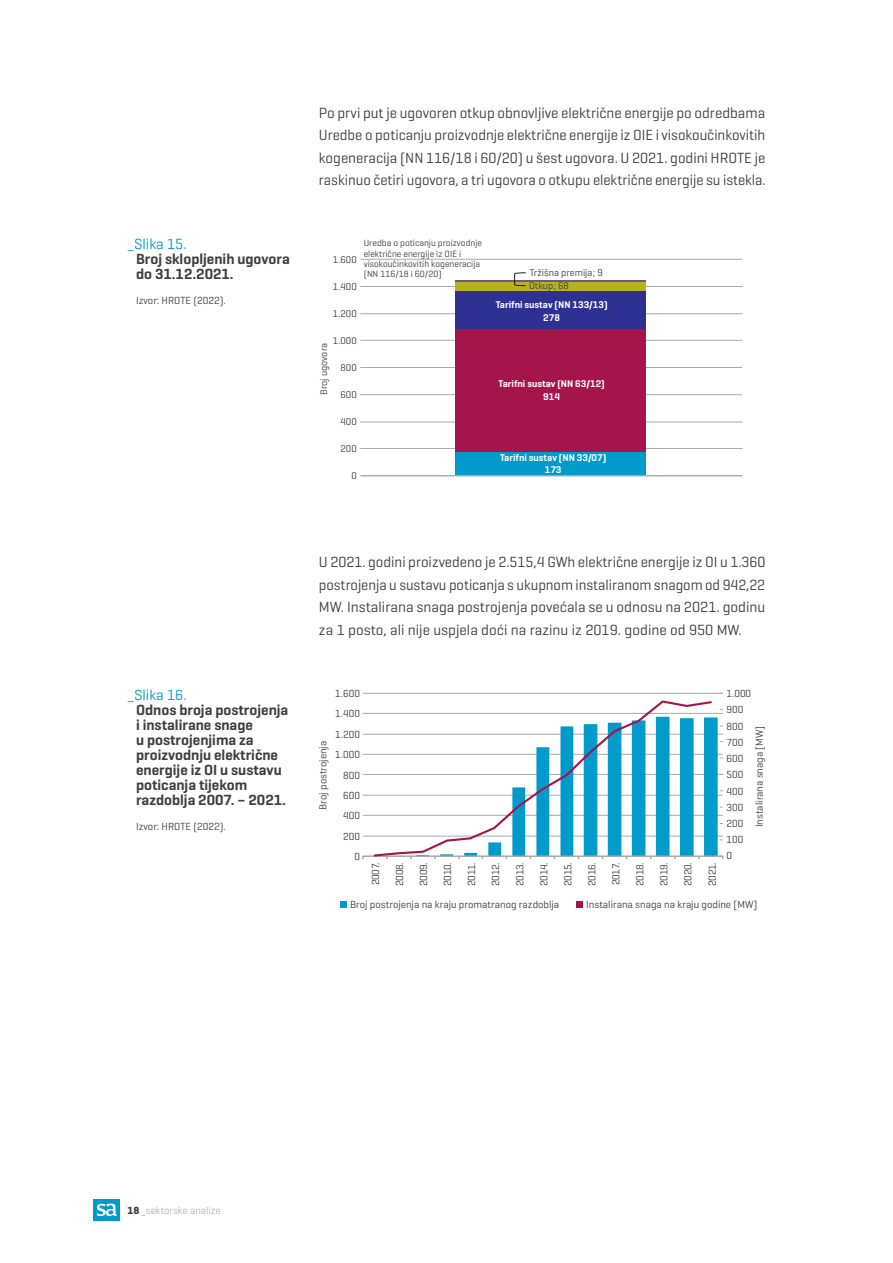
<style>
.page{position:relative;width:893px;height:1263px;background:#fff}
.page>*{position:absolute;margin:0;border:0;box-sizing:border-box;transform-origin:0 0}
.t1{font:15px/22.5px "Geogrotesque";color:#3e3e3f;text-align:justify}
.t2{font:600 15px/15px "Geogrotesque";color:#3e3e3f}
.t3{font:15px "Geogrotesque";color:#009bca}
.t4{font:10.5px/16.2px "Geogrotesque";color:#3e3e3f}
.t5{font:300 10.5px "Geogrotesque";color:#9d9fa2}
.t6{font:10.35px "Geogrotesque";color:#3e3e3f}
.t7{font:600 9.9px/12.3px "Geogrotesque";color:#fff;text-align:center}
.t8{font:9.9px/12.6px "Geogrotesque";color:#3e3e3f}
.t9{font:9.15px/10.4px "Geogrotesque";color:#3e3e3f}
.s1{font-weight:700;color:#3e3e3f}
.s2{color:#009bca}
</style>
<div class="page">
<div style="left:94px;top:1199px;width:26px;height:21px;background:#009bca"></div>
<svg style="left:97px;top:1203px;width:20px;height:13px"></svg>
<hr style="left:360px;top:448px;width:382px;height:1px;background:#a8a9ad">
<hr style="left:360px;top:422px;width:382px;height:1px;background:#a8a9ad">
<hr style="left:360px;top:394px;width:382px;height:1px;background:#a8a9ad">
<hr style="left:360px;top:367px;width:382px;height:1px;background:#a8a9ad">
<hr style="left:360px;top:340px;width:382px;height:1px;background:#a8a9ad">
<hr style="left:360px;top:313px;width:382px;height:1px;background:#a8a9ad">
<hr style="left:360px;top:286px;width:382px;height:1px;background:#a8a9ad">
<hr style="left:360px;top:259px;width:382px;height:1px;background:#a8a9ad">
<div style="left:455px;top:452px;width:191px;height:24px;background:#009bca"></div>
<div style="left:455px;top:328px;width:191px;height:124px;background:#a5154b"></div>
<div style="left:455px;top:291px;width:191px;height:37px;background:#2e3092"></div>
<hr style="left:360px;top:475px;width:382px;height:1px;background:#a8a9ad">
<div style="left:455px;top:282px;width:191px;height:9px;background:#b7b220"></div>
<hr style="left:455px;top:280px;width:191px;height:2px;background:#6f5789">
<svg style="left:514px;top:272px;width:12px;height:14px"></svg>
<svg style="left:577px;top:901px;width:6px;height:6px"></svg>
<div style="left:341px;top:901px;width:6px;height:7px;background:#009bca"></div>
<hr style="left:363px;top:836px;width:360px;height:1px;background:#a8a9ad">
<hr style="left:363px;top:815px;width:360px;height:1px;background:#a8a9ad">
<hr style="left:363px;top:795px;width:360px;height:1px;background:#a8a9ad">
<hr style="left:363px;top:774px;width:360px;height:1px;background:#a8a9ad">
<hr style="left:363px;top:754px;width:360px;height:1px;background:#a8a9ad">
<hr style="left:363px;top:734px;width:360px;height:1px;background:#a8a9ad">
<hr style="left:363px;top:713px;width:360px;height:1px;background:#a8a9ad">
<hr style="left:363px;top:693px;width:360px;height:1px;background:#a8a9ad">
<svg style="left:368px;top:717px;width:350px;height:138px"></svg>
<hr style="left:363px;top:855px;width:360px;height:2px;background:#a8a9ad">
<svg style="left:373px;top:700px;width:340px;height:158px"></svg>
<p class="t3" style="left:128px;top:235px;width:61px">_ Slika 15.</p>
<p class="t2" style="left:136px;top:251px;width:155px">Broj sklopljenih ugovora do 31.12.2021.</p>
<p class="t4" style="left:136px;top:292px;width:91px">Izvor: HROTE (2022).</p>
<p class="t1" style="left:319px;top:101px;width:448px">Po prvi put je ugovoren otkup obnovljive električne energije po odredbama Uredbe o poticanju proizvodnje električne energije iz OIE i visokoučinkovitih kogeneracija (NN 116/18 i 60/20) u šest ugovora. U 2021. godini HROTE je raskinuo četiri ugovora, a tri ugovora o otkupu električne energije su istekla.</p>
<p class="t9" style="left:364px;top:239px;width:120px">Uredba o poticanju proizvodnje električne energije iz OIE i visokoučinkovitih kogeneracija (NN 116/18 i 60/20)</p>
<p class="t8" style="left:333px;top:254px;width:25px">1.600</p>
<p class="t8" style="left:333px;top:281px;width:25px">1.400</p>
<p class="t8" style="left:333px;top:308px;width:25px">1.200</p>
<p class="t8" style="left:333px;top:335px;width:25px">1.000</p>
<p class="t8" style="left:318px;top:395px;width:54px;rotate:-90deg">Broj ugovora</p>
<p class="t8" style="left:341px;top:362px;width:18px">800</p>
<p class="t8" style="left:341px;top:389px;width:18px">600</p>
<p class="t8" style="left:341px;top:417px;width:18px">400</p>
<p class="t8" style="left:341px;top:443px;width:18px">200</p>
<p class="t8" style="left:351px;top:470px;width:7px">0</p>
<p class="t8" style="left:529px;top:268px;width:75px">Tržišna premija; 9<br>Otkup; 68</p>
<p class="t7" style="left:496px;top:300px;width:113px">Tarifni sustav (NN 133/13)<br>278</p>
<p class="t7" style="left:498px;top:379px;width:108px">Tarifni sustav (NN 63/12)<br>914</p>
<p class="t7" style="left:500px;top:452px;width:108px">Tarifni sustav (NN 33/07)<br>173</p>
<p class="t3" style="left:128px;top:686px;width:61px">_ Slika 16.</p>
<p class="t2" style="left:136px;top:703px;width:154px">Odnos broja postrojenja i instalirane snage<br>u postrojenjima za proizvodnju električne energije iz OI u sustavu poticanja tijekom razdoblja 2007. – 2021.</p>
<p class="t4" style="left:136px;top:818px;width:91px">Izvor: HROTE (2022).</p>
<p class="t1" style="left:319px;top:550px;width:448px">U 2021. godini proizvedeno je 2.515,4 GWh električne energije iz OI u 1.360 postrojenja u sustavu poticanja s ukupnom instaliranom snagom od 942,22<br>MW. Instalirana snaga postrojenja povećala se u odnosu na 2021. godinu za 1 posto, ali nije uspjela doći na razinu iz 2019. godine od 950 MW.</p>
<p class="t4" style="left:335px;top:686px;width:26px">1.600</p>
<p class="t4" style="left:335px;top:707px;width:26px">1.400</p>
<p class="t4" style="left:335px;top:727px;width:26px">1.200</p>
<p class="t6" style="left:319px;top:810px;width:70px;rotate:-90deg">Broj postrojenja</p>
<p class="t4" style="left:335px;top:747px;width:26px">1.000</p>
<p class="t4" style="left:343px;top:768px;width:18px">800</p>
<p class="t4" style="left:343px;top:788px;width:18px">600</p>
<p class="t4" style="left:343px;top:809px;width:18px">400</p>
<p class="t4" style="left:343px;top:829px;width:18px">200</p>
<p class="t4" style="left:354px;top:849px;width:7px">0</p>
<p class="t4" style="left:368px;top:885px;width:24px;rotate:-90deg">2007.</p>
<p class="t4" style="left:392px;top:886px;width:25px;rotate:-90deg">2008.</p>
<p class="t4" style="left:416px;top:886px;width:25px;rotate:-90deg">2009.</p>
<p class="t4" style="left:440px;top:886px;width:25px;rotate:-90deg">2010.</p>
<p class="t4" style="left:465px;top:886px;width:25px;rotate:-90deg">2011.</p>
<p class="t4" style="left:489px;top:886px;width:25px;rotate:-90deg">2012.</p>
<p class="t4" style="left:513px;top:886px;width:25px;rotate:-90deg">2013.</p>
<p class="t4" style="left:537px;top:886px;width:25px;rotate:-90deg">2014.</p>
<p class="t4" style="left:561px;top:886px;width:25px;rotate:-90deg">2015.</p>
<p class="t4" style="left:585px;top:886px;width:25px;rotate:-90deg">2016.</p>
<p class="t4" style="left:609px;top:885px;width:24px;rotate:-90deg">2017.</p>
<p class="t4" style="left:633px;top:886px;width:25px;rotate:-90deg">2018.</p>
<p class="t4" style="left:657px;top:886px;width:25px;rotate:-90deg">2019.</p>
<p class="t4" style="left:681px;top:886px;width:25px;rotate:-90deg">2020.</p>
<p class="t4" style="left:705px;top:886px;width:25px;rotate:-90deg">2021.</p>
<p class="t4" style="left:726px;top:686px;width:26px">1.000<br>900<br>800<br>700<br>600<br>500<br>400<br>300<br>200<br>100<br>0</p>
<p class="t6" style="left:756px;top:827px;width:103px;rotate:-90deg">Instalirana snaga [MW]</p>
<p class="t4" style="left:350px;top:898px;width:211px">Broj postrojenja na kraju promatranog razdoblja</p>
<p class="t4" style="left:586px;top:898px;width:173px">Instalirana snaga na kraju godine [MW]</p>
<p class="t5" style="left:128px;top:1204px;width:95px"><span class="s1">18</span> <span class="s2">_</span>sektorske analize</p>
</div>
